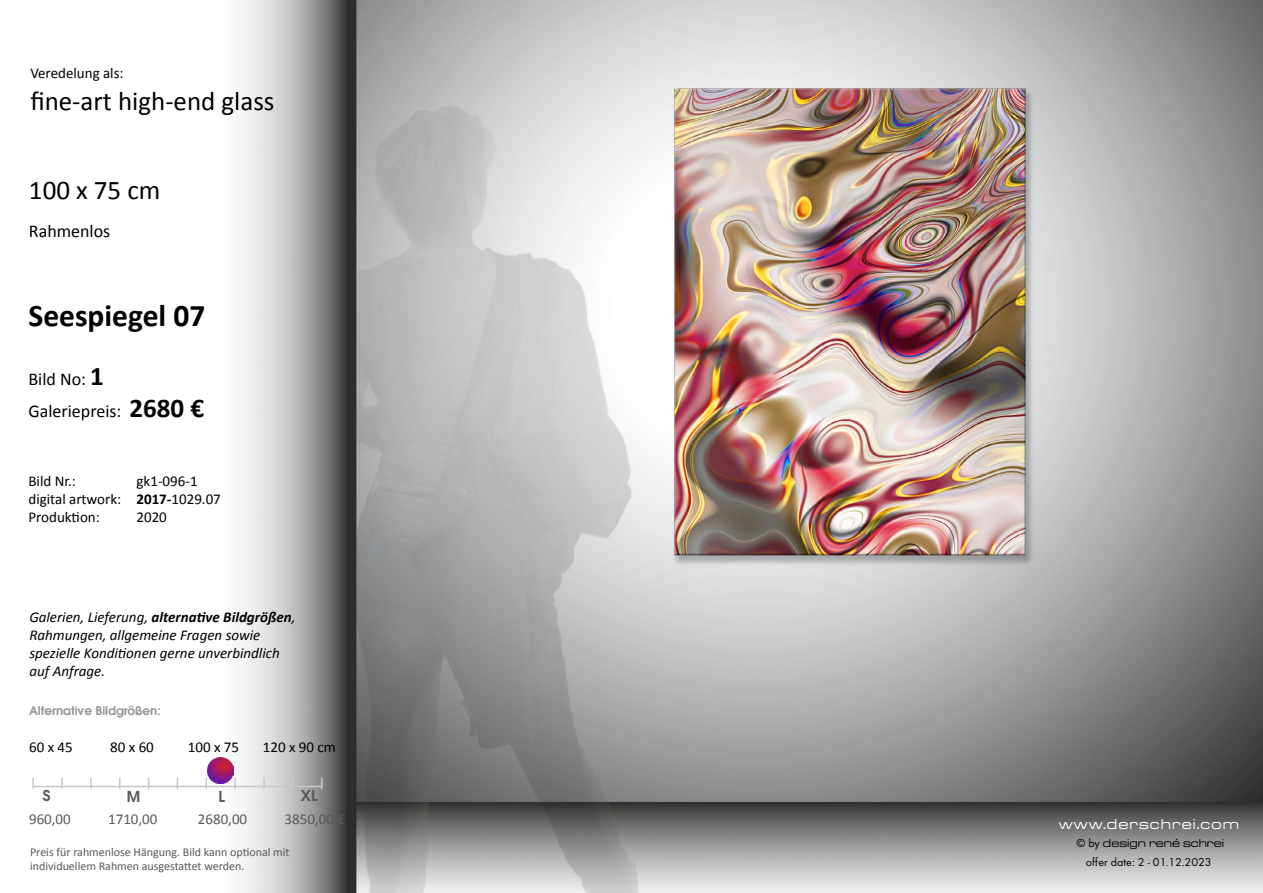
<style>
.page{position:relative;width:1263px;height:893px;background:#fff}
.page>*{position:absolute;margin:0;border:0;box-sizing:border-box;transform-origin:0 0}
.t1{font:700 31.5px "Calibri";color:#000}
.t2{font:27px "Calibri";color:#000}
.t3{font:18px/32.4px "Calibri";color:#000}
.t4{font:italic 15px/18px "Calibri";color:#000}
.t5{font:15px/18px "Calibri";color:#000}
.t6{font:15px "Calibri";color:#58595b}
.t7{font:15px "Microgramma EF Medium Extend";letter-spacing:.07em;color:#fff}
.t8{font:600 15px "Avant Garde";color:#58595b}
.t9{font:12px/14.4px "Calibri";color:#58595b}
.t10{font:600 12px "Avant Garde";color:#939598}
.t11{font:12px "Futura Round";color:#000}
.t12{font:12px "Microgramma EF Medium Extend";color:#000}
.s1{font-weight:700;font-size:27px}
.s2{font-weight:700}
.s3{font-family:"Futura Round"}
</style>
<div class="page">
<img style="left:178px;top:0;width:1085px;height:893px">
<img style="left:356px;top:89px;width:297px;height:804px">
<img style="left:208px;top:758px;width:25px;height:25px">
<hr style="left:33px;top:786px;width:289px;height:1px;background:#c7c8ca">
<svg style="left:32px;top:777px;width:2px;height:12px"></svg>
<svg style="left:61px;top:777px;width:2px;height:12px"></svg>
<svg style="left:90px;top:777px;width:2px;height:12px"></svg>
<svg style="left:234px;top:777px;width:2px;height:12px"></svg>
<svg style="left:263px;top:777px;width:2px;height:12px"></svg>
<svg style="left:292px;top:777px;width:2px;height:12px"></svg>
<svg style="left:321px;top:777px;width:2px;height:12px"></svg>
<img style="left:652px;top:63px;width:396px;height:512px">
<p class="t5" style="left:30px;top:63px;width:95px">Veredelung als:</p>
<h2 class="t2" style="left:30px;top:84px;width:246px">fine-art high-end glass</h2>
<h2 class="t2" style="left:29px;top:173px;width:133px">100 x 75 cm</h2>
<p class="t3" style="left:29px;top:214px;width:83px">Rahmenlos</p>
<h1 class="t1" style="left:28px;top:296px;width:178px">Seespiegel 07</h1>
<p class="t3" style="left:28px;top:362px;width:177px">Bild No: <span class="s1">1<br></span>Galeriepreis: <span class="s1">2680 €</span></p>
<p class="t5" style="left:28px;top:471px;width:194px;text-indent:108px">gk1-096-1 digital artwork: <span class="s2">2017-</span>1029.07<br>Produktion:</p>
<p class="t5" style="left:28px;top:471px;width:49px">Bild Nr.:</p>
<p class="t5" style="left:136px;top:507px;width:32px">2020</p>
<p class="t4" style="left:29px;top:607px;width:268px">Galerien, Lieferung, <span class="s2">alternative Bildgrößen</span>, Rahmungen, allgemeine Fragen sowie spezielle Konditionen gerne unverbindlich auf Anfrage.</p>
<p class="t10" style="left:29px;top:702px;width:133px">Alternative Bildgrößen:</p>
<p class="t5" style="left:29px;top:738px;width:45px">60 x 45</p>
<p class="t5" style="left:110px;top:738px;width:45px">80 x 60</p>
<p class="t5" style="left:188px;top:738px;width:53px">100 x 75</p>
<p class="t5" style="left:263px;top:738px;width:75px">120 x 90 cm</p>
<p class="t8" style="left:43px;top:786px;width:9px">S</p>
<p class="t8" style="left:127px;top:786px;width:15px">M</p>
<p class="t8" style="left:218px;top:786px;width:8px">L</p>
<p class="t8" style="left:301px;top:786px;width:18px">XL</p>
<p class="t6" style="left:29px;top:810px;width:43px">960,00</p>
<p class="t6" style="left:108px;top:810px;width:51px">1710,00</p>
<p class="t6" style="left:198px;top:810px;width:51px">2680,00</p>
<p class="t6" style="left:285px;top:810px;width:62px">3850,00 €</p>
<p class="t9" style="left:30px;top:844px;width:261px">Preis für rahmenlose Hängung. Bild kann optional mit individuellem Rahmen ausgestattet werden.</p>
<p class="t7" style="left:1059px;top:815px;width:182px">www.derschrei.com</p>
<p class="t12" style="left:1076px;top:835px;width:149px"><span class="s3">© by</span> design rené schrei</p>
<p class="t11" style="left:1086px;top:853px;width:127px">offer date: 2 - 01.12.2023</p>
</div>
